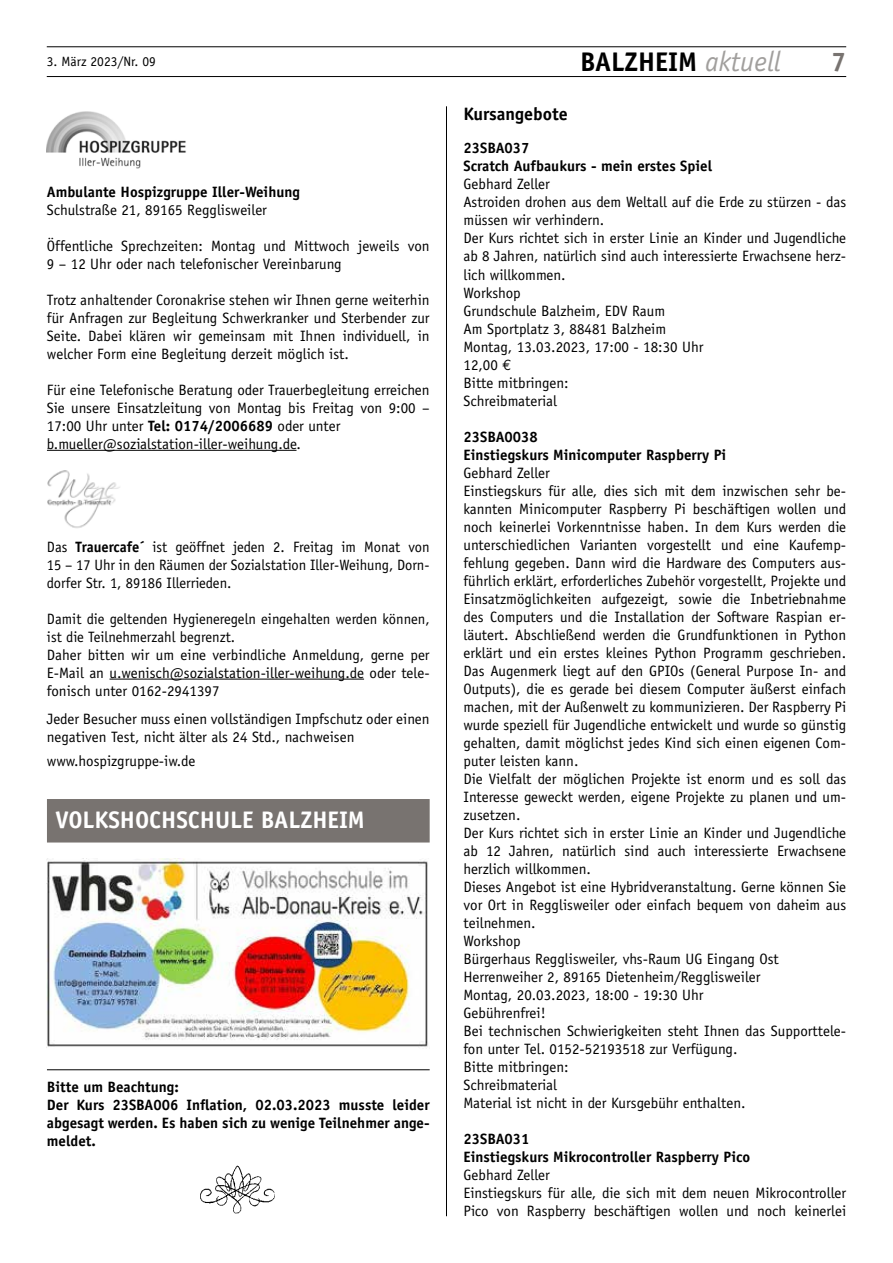
<style>
.page{position:relative;width:893px;height:1263px;background:#fff}
.page>*{position:absolute;margin:0;border:0;box-sizing:border-box;transform-origin:0 0}
.t1{font:700 27px "Officina Sans";color:#000}
.t2{font:700 27px "Officina Sans";color:#787370}
.t3{font:700 24px "Officina Sans";color:#fff}
.t4{font:700 18px "Officina Sans";color:#000}
.t5{font:15px/18px "Officina Sans";color:#000}
.t6{font:700 15px/18px "Officina Sans";color:#000}
.t7{font:13.5px "Officina Sans";color:#000}
.s1{font-weight:400;font-style:italic;font-size:28.35px;color:#a19f9d}
.s2{font-family:"Euro Mono"}
.s3{font-weight:700}
</style>
<div class="page">
<hr style="left:47px;top:76px;width:799px;height:1px;background:#000">
<hr style="left:47px;top:47px;width:799px;height:1px;background:#000">
<hr style="left:446px;top:106px;width:1px;height:1110px;background:#000">
<hr style="left:47px;top:450px;width:249px;height:1px;background:#000">
<hr style="left:110px;top:679px;width:254px;height:1px;background:#000">
<hr style="left:47px;top:1069px;width:383px;height:1px;background:#000">
<img style="left:47px;top:111px;width:139px;height:57px">
<img style="left:47px;top:470px;width:73px;height:58px">
<div style="left:47px;top:800px;width:383px;height:42px;background:#787370"></div>
<img style="left:47px;top:859px;width:381px;height:188px">
<img style="left:200px;top:1165px;width:75px;height:48px">
<h1 class="t1" style="left:580px;top:45px;width:202px">BALZHEIM <span class="s1">aktuell</span></h1>
<p class="t7" style="left:47px;top:53px;width:111px">3. März 2023/Nr. 09</p>
<h1 class="t2" style="left:831px;top:45px;width:17px">7</h1>
<p class="t4" style="left:463px;top:103px;width:106px">Kursangebote</p>
<p class="t6" style="left:463px;top:139px;width:250px">23SBA037<br>Scratch Aufbaukurs - mein erstes Spiel</p>
<p class="t5" style="left:463px;top:175px;width:384px">Gebhard Zeller<br>Astroiden drohen aus dem Weltall auf die Erde zu stürzen - das müssen wir verhindern.<br>Der Kurs richtet sich in erster Linie an Kinder und Jugendliche ab 8 Jahren, natürlich sind auch interessierte Erwachsene herz&shy;lich willkommen.<br>Workshop<br>Grundschule Balzheim, EDV Raum<br>Am Sportplatz 3, 88481 Balzheim<br>Montag, 13.03.2023, 17:00 - 18:30 Uhr<br>12,00 <span class="s2">€<br></span>Bitte mitbringen:<br>Schreibmaterial</p>
<p class="t6" style="left:463px;top:427px;width:264px">23SBA0038<br>Einstiegskurs Minicomputer Raspberry Pi</p>
<p class="t5" style="left:463px;top:463px;width:384px">Gebhard Zeller<br>Einstiegskurs für alle, dies sich mit dem inzwischen sehr be&shy;kannten Minicomputer Raspberry Pi beschäftigen wollen und noch keinerlei Vorkenntnisse haben. In dem Kurs werden die unterschiedlichen Varianten vorgestellt und eine Kaufemp&shy;fehlung gegeben. Dann wird die Hardware des Computers aus&shy;führlich erklärt, erforderliches Zubehör vorgestellt, Projekte und Einsatzmöglichkeiten aufgezeigt, sowie die Inbetriebnahme des Computers und die Installation der Software Raspian er&shy;läutert. Abschließend werden die Grundfunktionen in Python erklärt und ein erstes kleines Python Programm geschrieben.<br>Das Augenmerk liegt auf den GPIOs (General Purpose In- and Outputs), die es gerade bei diesem Computer äußerst einfach machen, mit der Außenwelt zu kommunizieren. Der Raspberry Pi wurde speziell für Jugendliche entwickelt und wurde so günstig gehalten, damit möglichst jedes Kind sich einen eigenen Com&shy;puter leisten kann.<br>Die Vielfalt der möglichen Projekte ist enorm und es soll das Interesse geweckt werden, eigene Projekte zu planen und um&shy;zusetzen.<br>Der Kurs richtet sich in erster Linie an Kinder und Jugendliche ab 12 Jahren, natürlich sind auch interessierte Erwachsene herzlich willkommen.<br>Dieses Angebot ist eine Hybridveranstaltung. Gerne können Sie vor Ort in Regglisweiler oder einfach bequem von daheim aus teilnehmen.<br>Workshop<br>Bürgerhaus Regglisweiler, vhs-Raum UG Eingang Ost Herrenweiher 2, 89165 Dietenheim/Regglisweiler<br>Montag, 20.03.2023, 18:00 - 19:30 Uhr<br>Gebührenfrei!<br>Bei technischen Schwierigkeiten steht Ihnen das Supporttele&shy;fon unter Tel. 0152-52193518 zur Verfügung.<br>Bitte mitbringen:<br>Schreibmaterial<br>Material ist nicht in der Kursgebühr enthalten.</p>
<p class="t6" style="left:463px;top:1129px;width:288px">23SBA031<br>Einstiegskurs Mikrocontroller Raspberry Pico</p>
<p class="t5" style="left:463px;top:1165px;width:384px">Gebhard Zeller<br>Einstiegskurs für alle, die sich mit dem neuen Mikrocontroller<br>Pico von Raspberry beschäftigen wollen und noch keinerlei</p>
<p class="t6" style="left:47px;top:182px;width:255px">Ambulante Hospizgruppe Iller-Weihung</p>
<p class="t5" style="left:47px;top:201px;width:222px">Schulstraße 21, 89165 Regglisweiler</p>
<p class="t5" style="left:47px;top:237px;width:384px">Öffentliche Sprechzeiten: Montag und Mittwoch jeweils von<br>9 – 12 Uhr oder nach telefonischer Vereinbarung</p>
<p class="t5" style="left:47px;top:291px;width:384px;text-align:justify">Trotz anhaltender Coronakrise stehen wir Ihnen gerne weiterhin für Anfragen zur Begleitung Schwerkranker und Sterbender zur Seite. Dabei klären wir gemeinsam mit Ihnen individuell, in welcher Form eine Begleitung derzeit möglich ist.</p>
<p class="t5" style="left:47px;top:381px;width:384px">Für eine Telefonische Beratung oder Trauerbegleitung erreichen Sie unsere Einsatzleitung von Montag bis Freitag von 9:00 – 17:00 Uhr unter <span class="s3">Tel: 0174/2006689</span> oder unter b.mueller@sozialstation-iller-weihung.de.</p>
<p class="t5" style="left:47px;top:537px;width:384px;text-align:justify">Das <span class="s3">Trauercafe´</span> ist geöffnet jeden 2. Freitag im Monat von 15 – 17 Uhr in den Räumen der Sozialstation Iller-Weihung, Dorn&shy;dorfer Str. 1, 89186 Illerrieden.</p>
<p class="t5" style="left:47px;top:609px;width:384px">Damit die geltenden Hygieneregeln eingehalten werden können, ist die Teilnehmerzahl begrenzt.<br>Daher bitten wir um eine verbindliche Anmeldung, gerne per E-Mail an u.wenisch@sozialstation-iller-weihung.de oder tele&shy;fonisch unter 0162-2941397</p>
<p class="t5" style="left:47px;top:710px;width:384px">Jeder Besucher muss einen vollständigen Impfschutz oder einen negativen Test, nicht älter als 24 Std., nachweisen</p>
<p class="t5" style="left:47px;top:752px;width:150px">www.hospizgruppe-iw.de</p>
<h2 class="t3" style="left:55px;top:805px;width:311px">VOLKSHOCHSCHULE BALZHEIM</h2>
<p class="t6" style="left:47px;top:1077px;width:384px">Bitte um Beachtung:<br>Der Kurs 23SBA006 Inflation, 02.03.2023 musste leider abgesagt werden. Es haben sich zu wenige Teilnehmer ange&shy;meldet.</p>
</div>
